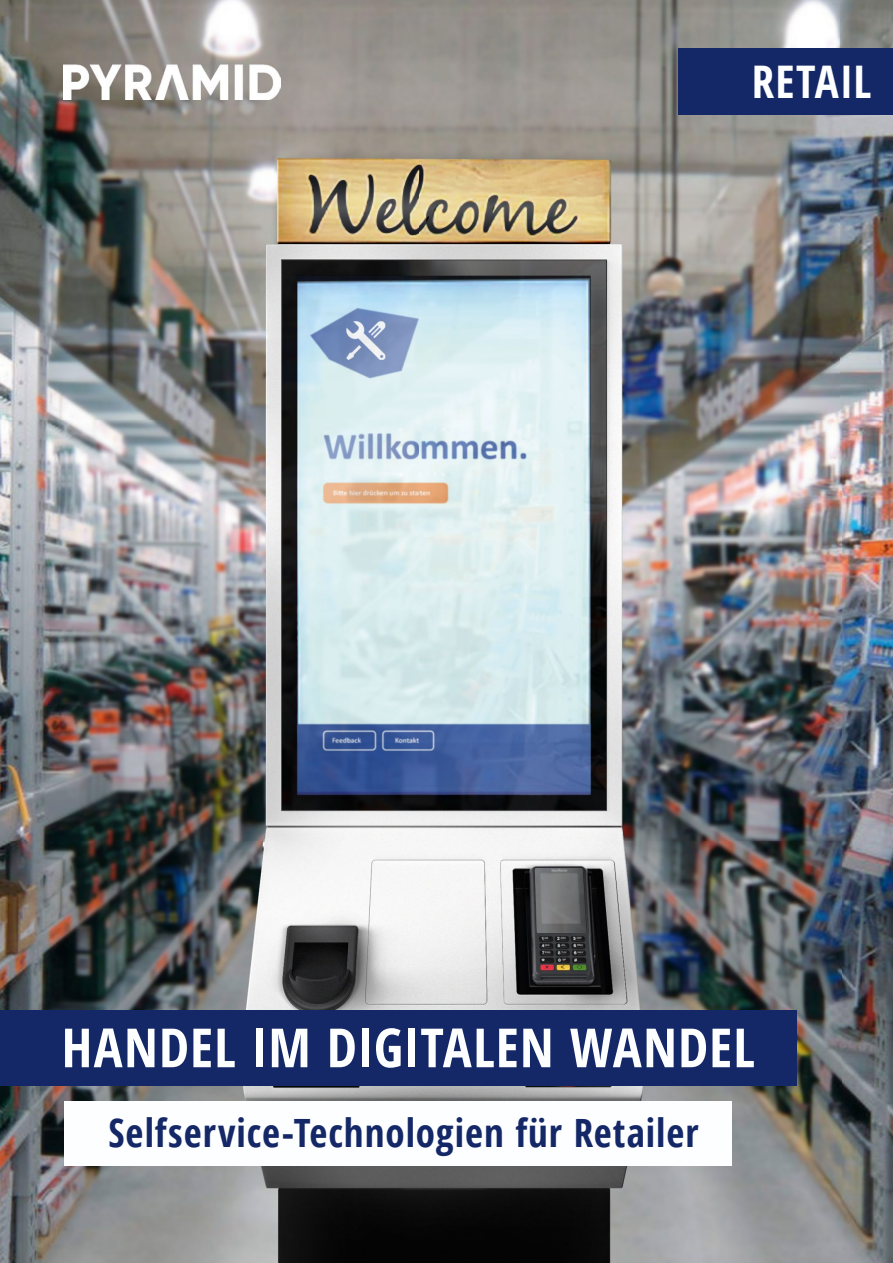
<style>
.page{position:relative;width:893px;height:1263px;background:#fff}
.page>*{position:absolute;margin:0;border:0;box-sizing:border-box;transform-origin:0 0}
.t1{font:700 condensed 54px "Open Sans";letter-spacing:.015em;color:#fdfeff}
.t2{font:700 condensed 45px "Open Sans";letter-spacing:.015em;color:#fdfeff}
.t3{font:700 condensed 39px "Open Sans";letter-spacing:.025em;color:#142766}
</style>
<div class="page">
<img style="left:0;top:0;width:893px;height:1263px">
<div style="left:0;top:1010px;width:796px;height:75px;background:#142766"></div>
<div style="left:64px;top:1101px;width:668px;height:64px;background:#fdfeff"></div>
<img style="left:64px;top:64px;width:217px;height:36px">
<div style="left:678px;top:48px;width:215px;height:66px;background:#142766"></div>
<p class="t2" style="left:752px;top:50px;width:121px">RETAIL</p>
<h1 class="t1" style="left:62px;top:1010px;width:695px">HANDEL IM DIGITALEN WANDEL</h1>
<p class="t3" style="left:108px;top:1105px;width:592px">Selfservice-Technologien für Retailer</p>
</div>
